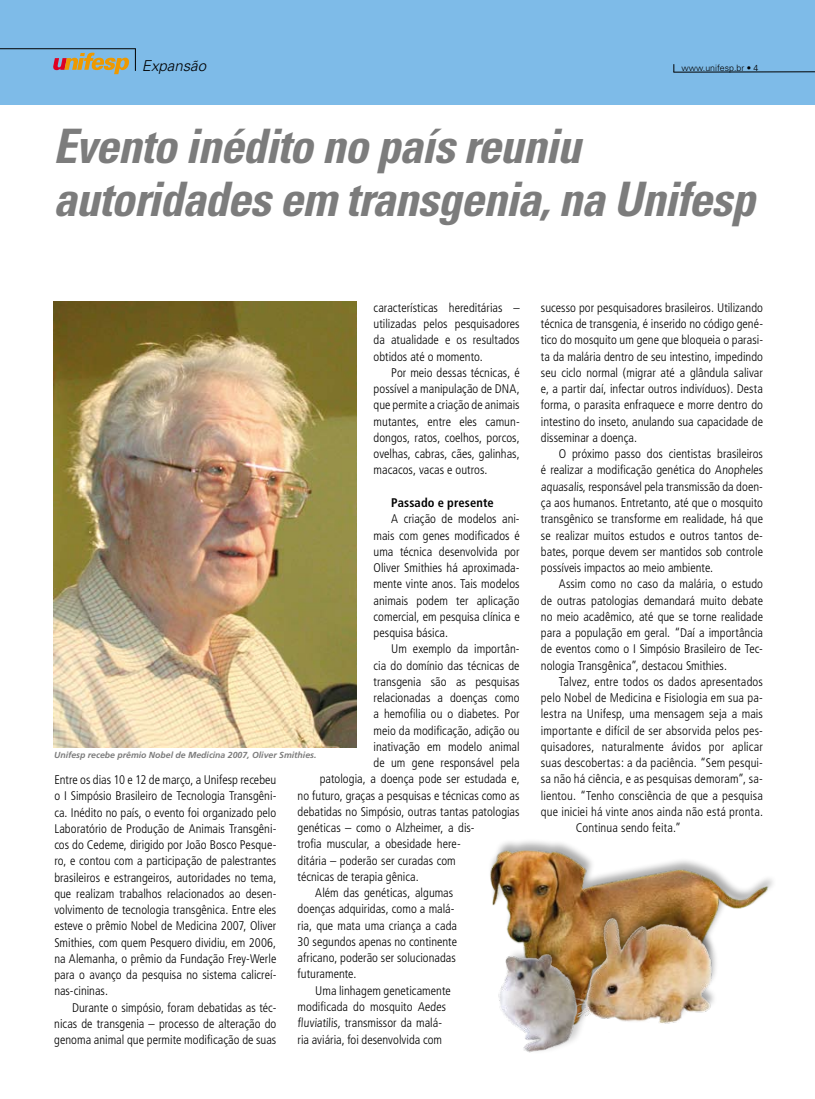
<style>
.page{position:relative;width:815px;height:1099px;background:#fff}
.page>*{position:absolute;margin:0;border:0;box-sizing:border-box;transform-origin:0 0}
.t1{font:italic 700 condensed 47.5px/52.5px "Univers";letter-spacing:-.025em;color:#7c7c7c}
.t2{font:italic 300 15px "Univers";color:#000}
.t3{font:300 condensed 12.5px/16.2px "Frutiger";letter-spacing:.005em;color:#000;text-align:justify}
.t4{font:700 condensed 12.5px "Frutiger";letter-spacing:.01em;color:#000}
.t5{font:italic 700 8.75px "Frutiger";color:#7c7c7c}
.t6{font:300 8.75px "Univers";color:#000}
</style>
<div class="page">
<div style="left:0;top:0;width:815px;height:105px;background:#7ebbe8"></div>
<hr style="left:673px;top:71px;width:142px;height:1px;background:#000">
<svg style="left:53px;top:53px;width:76px;height:21px"></svg>
<hr style="left:0;top:48px;width:136px;height:1px;background:#000">
<svg style="left:135px;top:49px;width:1px;height:22px"></svg>
<img style="left:54px;top:301px;width:302px;height:446px">
<img style="left:490px;top:850px;width:282px;height:85px">
<div style="left:568px;top:904px;width:168px;height:138px;background:#000;opacity:.36"></div>
<img style="left:574px;top:913px;width:149px;height:119px">
<div style="left:498px;top:945px;width:124px;height:149px;background:#000;opacity:.2"></div>
<img style="left:498px;top:935px;width:96px;height:130px">
<p class="t2" style="left:142px;top:57px;width:66px">Expansão</p>
<p class="t6" style="left:682px;top:62px;width:78px">www.unifesp.br • 4</p>
<h1 class="t1" style="left:53px;top:119px;width:704px">Evento inédito no país reuniu autoridades em transgenia, na Unifesp</h1>
<p class="t3" style="left:374px;top:299px;width:148px">características hereditárias – utilizadas pelos pesquisadores da atualidade e os resultados obtidos até o momento.</p>
<p class="t3" style="left:374px;top:364px;width:148px;text-indent:18px">Por meio dessas técnicas, é possível a manipulação de DNA, que permite a criação de animais mutantes, entre eles camun&shy;dongos, ratos, coelhos, porcos, ovelhas, cabras, cães, galinhas, macacos, vacas e outros.</p>
<p class="t4" style="left:391px;top:495px;width:104px">Passado e presente</p>
<p class="t3" style="left:374px;top:511px;width:148px;text-indent:18px">A criação de modelos ani&shy;mais com genes modificados é uma técnica desenvolvida por Oliver Smithies há aproximada&shy;mente vinte anos. Tais modelos animais podem ter aplicação comercial, em pesquisa clínica e pesquisa básica.</p>
<p class="t3" style="left:391px;top:641px;width:130px">Um exemplo da importân-</p>
<p class="t3" style="left:374px;top:657px;width:148px">cia do domínio das técnicas de</p>
<p class="t3" style="left:374px;top:673px;width:148px">transgenia são as pesquisas</p>
<p class="t3" style="left:374px;top:689px;width:148px">relacionadas a doenças como</p>
<p class="t3" style="left:374px;top:706px;width:148px">a hemofilia ou o diabetes. Por</p>
<p class="t3" style="left:374px;top:722px;width:148px">meio da modificação, adição ou</p>
<p class="t3" style="left:374px;top:738px;width:148px">inativação em modelo animal</p>
<p class="t3" style="left:374px;top:754px;width:148px">de um gene responsável pela</p>
<p class="t3" style="left:320px;top:771px;width:201px">patologia, a doença pode ser estudada e,</p>
<p class="t3" style="left:298px;top:787px;width:223px">no futuro, graças a pesquisas e técnicas como as</p>
<p class="t3" style="left:298px;top:803px;width:223px">debatidas no Simpósio, outras tantas patologias</p>
<p class="t3" style="left:298px;top:819px;width:178px">genéticas – como o Alzheimer, a dis-</p>
<p class="t3" style="left:298px;top:836px;width:165px">trofia muscular, a obesidade here-</p>
<p class="t3" style="left:298px;top:852px;width:160px">ditária – poderão ser curadas com</p>
<p class="t3" style="left:298px;top:868px;width:123px">técnicas de terapia gênica.</p>
<p class="t3" style="left:315px;top:884px;width:139px">Além das genéticas, algumas</p>
<p class="t3" style="left:298px;top:901px;width:158px">doenças adquiridas, como a malá-</p>
<p class="t3" style="left:298px;top:917px;width:161px">ria, que mata uma criança a cada</p>
<p class="t3" style="left:298px;top:933px;width:161px">30 segundos apenas no continente</p>
<p class="t3" style="left:298px;top:949px;width:160px">africano, poderão ser solucionadas</p>
<p class="t3" style="left:298px;top:966px;width:60px">futuramente.</p>
<p class="t3" style="left:315px;top:982px;width:137px">Uma linhagem geneticamente</p>
<p class="t3" style="left:298px;top:998px;width:151px">modificada do mosquito Aedes</p>
<p class="t3" style="left:298px;top:1014px;width:146px">fluviatilis, transmissor da malá-</p>
<p class="t3" style="left:298px;top:1031px;width:146px">ria aviária, foi desenvolvida com</p>
<p class="t5" style="left:54px;top:750px;width:264px">Unifesp recebe prêmio Nobel de Medicina 2007, Oliver Smithies.</p>
<p class="t3" style="left:54px;top:771px;width:224px">Entre os dias 10 e 12 de março, a Unifesp recebeu o I Simpósio Brasileiro de Tecnologia Transgêni&shy;ca. Inédito no país, o evento foi organizado pelo Laboratório de Produção de Animais Transgêni&shy;cos do Cedeme, dirigido por João Bosco Pesque&shy;ro, e contou com a participação de palestrantes brasileiros e estrangeiros, autoridades no tema, que realizam trabalhos relacionados ao desen&shy;volvimento de tecnologia transgênica. Entre eles esteve o prêmio Nobel de Medicina 2007, Oliver Smithies, com quem Pesquero dividiu, em 2006, na Alemanha, o prêmio da Fundação Frey-Werle para o avanço da pesquisa no sistema calicreí&shy;nas-cininas.</p>
<p class="t3" style="left:54px;top:999px;width:224px;text-indent:18px">Durante o simpósio, foram debatidas as téc&shy;nicas de transgenia – processo de alteração do genoma animal que permite modificação de suas</p>
<p class="t3" style="left:541px;top:299px;width:224px">sucesso por pesquisadores brasileiros. Utilizando técnica de transgenia, é inserido no código gené&shy;tico do mosquito um gene que bloqueia o parasi&shy;ta da malária dentro de seu intestino, impedindo seu ciclo normal (migrar até a glândula salivar e, a partir daí, infectar outros indivíduos). Desta forma, o parasita enfraquece e morre dentro do intestino do inseto, anulando sua capacidade de disseminar a doença.</p>
<p class="t3" style="left:541px;top:446px;width:225px;text-indent:18px">O próximo passo dos cientistas brasileiros é realizar a modificação genética do Anopheles aquasalis, responsável pela transmissão da doen&shy;ça aos humanos. Entretanto, até que o mosquito transgênico se transforme em realidade, há que se realizar muitos estudos e outros tantos de&shy;bates, porque devem ser mantidos sob controle possíveis impactos ao meio ambiente.</p>
<p class="t3" style="left:541px;top:576px;width:224px;text-indent:18px">Assim como no caso da malária, o estudo de outras patologias demandará muito debate no meio acadêmico, até que se torne realidade para a população em geral. “Daí a importância de eventos como o I Simpósio Brasileiro de Tec&shy;nologia Transgênica”, destacou Smithies.</p>
<p class="t3" style="left:559px;top:673px;width:206px">Talvez, entre todos os dados apresentados</p>
<p class="t3" style="left:541px;top:689px;width:224px">pelo Nobel de Medicina e Fisiologia em sua pa-</p>
<p class="t3" style="left:541px;top:706px;width:224px">lestra na Unifesp, uma mensagem seja a mais</p>
<p class="t3" style="left:541px;top:722px;width:224px">importante e difícil de ser absorvida pelos pes-</p>
<p class="t3" style="left:541px;top:738px;width:224px">quisadores, naturalmente ávidos por aplicar</p>
<p class="t3" style="left:541px;top:754px;width:224px">suas descobertas: a da paciência. “Sem pesqui-</p>
<p class="t3" style="left:541px;top:771px;width:224px">sa não há ciência, e as pesquisas demoram”, sa-</p>
<p class="t3" style="left:541px;top:787px;width:224px">lientou. “Tenho consciência de que a pesquisa</p>
<p class="t3" style="left:541px;top:803px;width:224px">que iniciei há vinte anos ainda não está pronta.</p>
<p class="t3" style="left:576px;top:819px;width:107px">Continua sendo feita.”</p>
</div>
